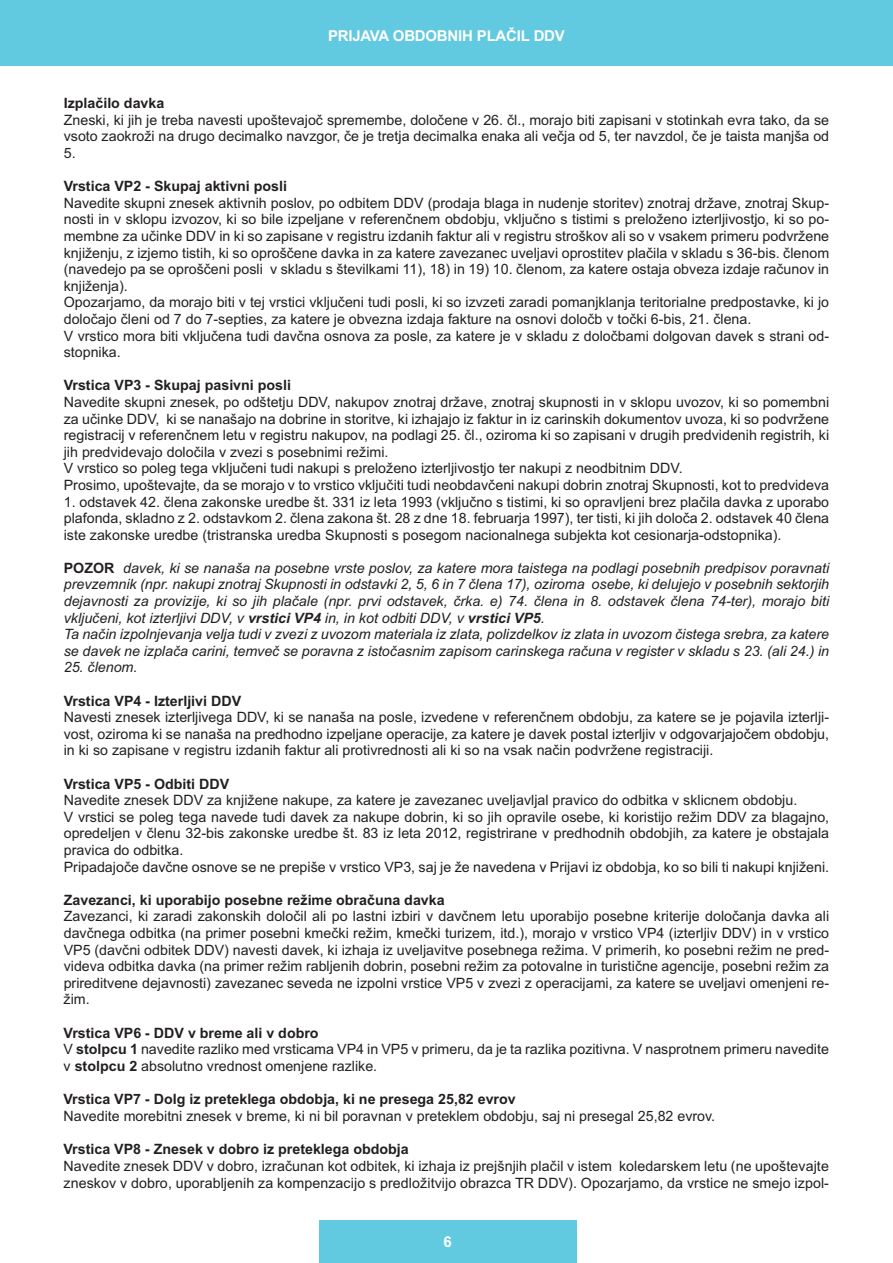
<style>
.page{position:relative;width:893px;height:1263px;background:#fff}
.page>*{position:absolute;margin:0;border:0;box-sizing:border-box;transform-origin:0 0}
.t1{font:700 15px "Arial";letter-spacing:-.015em;color:#fff}
.t2{font:14.25px/16.6px "Arial";color:#231f20}
.t3{font:italic 14.25px/16.6px "Arial";color:#231f20}
.t4{font:700 14.25px "Arial";color:#231f20}
.s1{font-weight:700;font-style:normal}
.s2{font-weight:700}
</style>
<div class="page">
<div style="left:319px;top:1220px;width:257px;height:43px;background:#61cae0"></div>
<div style="left:0;top:0;width:893px;height:66px;background:#61cae0"></div>
<p class="t1" style="left:328px;top:27px;width:238px">PRIJAVA OBDOBNIH PLAČIL DDV</p>
<p class="t4" style="left:64px;top:95px;width:102px">Izplačilo davka</p>
<p class="t2" style="left:64px;top:112px;width:767px;text-align:justify">Zneski, ki jih je treba navesti upoštevajoč spremembe, določene v 26. čl., morajo biti zapisani v stotinkah evra tako, da se vsoto zaokroži na drugo decimalko navzgor, če je tretja decimalka enaka ali večja od 5, ter navzdol, če je taista manjša od 5.</p>
<p class="t4" style="left:64px;top:178px;width:225px">Vrstica VP2 - Skupaj aktivni posli</p>
<p class="t2" style="left:64px;top:194px;width:767px">Navedite skupni znesek aktivnih poslov, po odbitem DDV (prodaja blaga in nudenje storitev) znotraj države, znotraj Skup&shy;nosti in v sklopu izvozov, ki so bile izpeljane v referenčnem obdobju, vključno s tistimi s preloženo izterljivostjo, ki so po&shy;membne za učinke DDV in ki so zapisane v registru izdanih faktur ali v registru stroškov ali so v vsakem primeru podvržene knjiženju, z izjemo tistih, ki so oproščene davka in za katere zavezanec uveljavi oprostitev plačila v skladu s 36-bis. členom (navedejo pa se oproščeni posli v skladu s številkami 11), 18) in 19) 10. členom, za katere ostaja obveza izdaje računov in knjiženja).<br>Opozarjamo, da morajo biti v tej vrstici vključeni tudi posli, ki so izvzeti zaradi pomanjklanja teritorialne predpostavke, ki jo določajo členi od 7 do 7-septies, za katere je obvezna izdaja fakture na osnovi določb v točki 6-bis, 21. člena.<br>V vrstico mora biti vključena tudi davčna osnova za posle, za katere je v skladu z določbami dolgovan davek s strani od&shy;stopnika.</p>
<p class="t4" style="left:64px;top:377px;width:229px">Vrstica VP3 - Skupaj pasivni posli</p>
<p class="t2" style="left:64px;top:394px;width:767px">Navedite skupni znesek, po odštetju DDV, nakupov znotraj države, znotraj skupnosti in v sklopu uvozov, ki so pomembni za učinke DDV, ki se nanašajo na dobrine in storitve, ki izhajajo iz faktur in iz carinskih dokumentov uvoza, ki so podvržene registracij v referenčnem letu v registru nakupov, na podlagi 25. čl., oziroma ki so zapisani v drugih predvidenih registrih, ki jih predvidevajo določila v zvezi s posebnimi režimi.<br>V vrstico so poleg tega vključeni tudi nakupi s preloženo izterljivostjo ter nakupi z neodbitnim DDV.<br>Prosimo, upoštevajte, da se morajo v to vrstico vključiti tudi neobdavčeni nakupi dobrin znotraj Skupnosti, kot to predvideva</p>
<p class="t2" style="left:64px;top:493px;width:767px;text-align:justify">1. odstavek 42. člena zakonske uredbe št. 331 iz leta 1993 (vključno s tistimi, ki so opravljeni brez plačila davka z uporabo plafonda, skladno z 2. odstavkom 2. člena zakona št. 28 z dne 18. februarja 1997), ter tisti, ki jih določa 2. odstavek 40 člena iste zakonske uredbe (tristranska uredba Skupnosti s posegom nacionalnega subjekta kot cesionarja-odstopnika).</p>
<p class="t3" style="left:64px;top:560px;width:767px"><span class="s1">POZOR</span> davek, ki se nanaša na posebne vrste poslov, za katere mora taistega na podlagi posebnih predpisov poravnati prevzemnik (npr. nakupi znotraj Skupnosti in odstavki 2, 5, 6 in 7 člena 17), oziroma osebe, ki delujejo v posebnih sektorjih dejavnosti za provizije, ki so jih plačale (npr. prvi odstavek, črka. e) 74. člena in 8. odstavek člena 74-ter), morajo biti vključeni, kot izterljivi DDV, v <span class="s2">vrstici VP4</span> in, in kot odbiti DDV, v <span class="s2">vrstici VP5</span>.<br>Ta način izpolnjevanja velja tudi v zvezi z uvozom materiala iz zlata, polizdelkov iz zlata in uvozom čistega srebra, za katere se davek ne izplača carini, temveč se poravna z istočasnim zapisom carinskega računa v register v skladu s 23. (ali 24.) in</p>
<p class="t3" style="left:64px;top:659px;width:75px">25. členom.</p>
<p class="t4" style="left:64px;top:692px;width:179px">Vrstica VP4 - Izterljivi DDV</p>
<p class="t2" style="left:64px;top:709px;width:767px;text-align:justify">Navesti znesek izterljivega DDV, ki se nanaša na posle, izvedene v referenčnem obdobju, za katere se je pojavila izterlji&shy;vost, oziroma ki se nanaša na predhodno izpeljane operacije, za katere je davek postal izterljiv v odgovarjajočem obdobju, in ki so zapisane v registru izdanih faktur ali protivrednosti ali ki so na vsak način podvržene registraciji.</p>
<p class="t4" style="left:64px;top:775px;width:167px">Vrstica VP5 - Odbiti DDV</p>
<p class="t2" style="left:64px;top:792px;width:767px">Navedite znesek DDV za knjižene nakupe, za katere je zavezanec uveljavljal pravico do odbitka v sklicnem obdobju.<br>V vrstici se poleg tega navede tudi davek za nakupe dobrin, ki so jih opravile osebe, ki koristijo režim DDV za blagajno, opredeljen v členu 32-bis zakonske uredbe št. 83 iz leta 2012, registrirane v predhodnih obdobjih, za katere je obstajala pravica do odbitka.<br>Pripadajoče davčne osnove se ne prepiše v vrstico VP3, saj je že navedena v Prijavi iz obdobja, ko so bili ti nakupi knjiženi.</p>
<p class="t4" style="left:64px;top:891px;width:382px">Zavezanci, ki uporabijo posebne režime obračuna davka</p>
<p class="t2" style="left:64px;top:908px;width:767px;text-align:justify">Zavezanci, ki zaradi zakonskih določil ali po lastni izbiri v davčnem letu uporabijo posebne kriterije določanja davka ali davčnega odbitka (na primer posebni kmečki režim, kmečki turizem, itd.), morajo v vrstico VP4 (izterljiv DDV) in v vrstico VP5 (davčni odbitek DDV) navesti davek, ki izhaja iz uveljavitve posebnega režima. V primerih, ko posebni režim ne pred&shy;videva odbitka davka (na primer režim rabljenih dobrin, posebni režim za potovalne in turistične agencije, posebni režim za prireditvene dejavnosti) zavezanec seveda ne izpolni vrstice VP5 v zvezi z operacijami, za katere se uveljavi omenjeni re&shy;žim.</p>
<p class="t2" style="left:64px;top:1024px;width:767px"><span class="s2">Vrstica VP6 - DDV v breme ali v dobro<br></span>V <span class="s2">stolpcu 1</span> navedite razliko med vrsticama VP4 in VP5 v primeru, da je ta razlika pozitivna. V nasprotnem primeru navedite v <span class="s2">stolpcu 2</span> absolutno vrednost omenjene razlike.</p>
<p class="t4" style="left:64px;top:1091px;width:454px">Vrstica VP7 - Dolg iz preteklega obdobja, ki ne presega 25,82 evrov</p>
<p class="t2" style="left:64px;top:1107px;width:653px">Navedite morebitni znesek v breme, ki ni bil poravnan v preteklem obdobju, saj ni presegal 25,82 evrov.</p>
<p class="t4" style="left:64px;top:1141px;width:347px">Vrstica VP8 - Znesek v dobro iz preteklega obdobja</p>
<p class="t2" style="left:64px;top:1157px;width:767px">Navedite znesek DDV v dobro, izračunan kot odbitek, ki izhaja iz prejšnjih plačil v istem koledarskem letu (ne upoštevajte zneskov v dobro, uporabljenih za kompenzacijo s predložitvijo obrazca TR DDV). Opozarjamo, da vrstice ne smejo izpol-</p>
<p class="t1" style="left:443px;top:1233px;width:10px">6</p>
</div>
